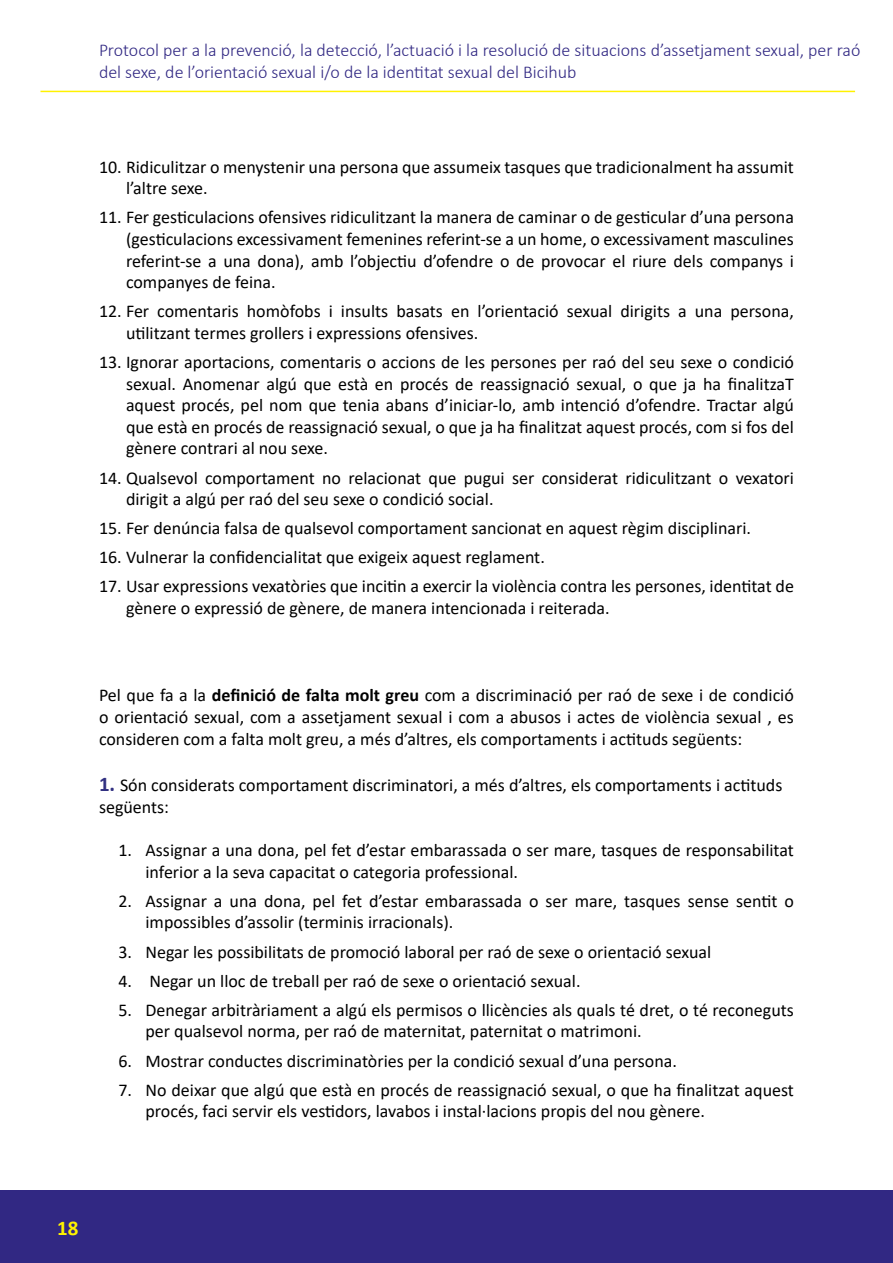
<style>
.page{position:relative;width:893px;height:1263px;background:#fff}
.page>*{position:absolute;margin:0;border:0;box-sizing:border-box;transform-origin:0 0}
.t1{font:700 21px "Calibri";color:#fff200}
.t2{font:18px/21.6px "Calibri";color:#000}
.t3{font:300 18px/21.6px "Calibri";color:#312883}
.s1{font-weight:700}
.s2{font-weight:700;font-size:21px;color:#313081}
</style>
<div class="page">
<hr style="left:40px;top:91px;width:815px;height:1px;background:#fff200">
<div style="left:0;top:1191px;width:893px;height:72px;background:#312883"></div>
<p class="t3" style="left:99px;top:39px;width:763px">Protocol per a la prevenció, la detecció, l’actuació i la resolució de situacions d’assetjament sexual, per raó del sexe, de l’orientació sexual i/o de la identitat sexual del Bicihub</p>
<p class="t2" style="left:126px;top:155px;width:669px;text-indent:-27px">10. Ridiculitzar o menystenir una persona que assumeix tasques que tradicionalment ha assumit l’altre sexe.</p>
<p class="t2" style="left:126px;top:206px;width:669px;text-align:justify;text-indent:-27px">11. Fer gesticulacions ofensives ridiculitzant la manera de caminar o de gesticular d’una persona (gesticulacions excessivament femenines referint-se a un home, o excessivament masculines referint-se a una dona), amb l’objectiu d’ofendre o de provocar el riure dels companys i companyes de feina.</p>
<p class="t2" style="left:126px;top:300px;width:669px;text-indent:-27px">12. Fer comentaris homòfobs i insults basats en l’orientació sexual dirigits a una persona, utilitzant termes grollers i expressions ofensives.</p>
<p class="t2" style="left:126px;top:351px;width:669px;text-align:justify;text-indent:-27px">13. Ignorar aportacions, comentaris o accions de les persones per raó del seu sexe o condició sexual. Anomenar algú que està en procés de reassignació sexual, o que ja ha finalitzaT aquest procés, pel nom que tenia abans d’iniciar-lo, amb intenció d’ofendre. Tractar algú que està en procés de reassignació sexual, o que ja ha finalitzat aquest procés, com si fos del gènere contrari al nou sexe.</p>
<p class="t2" style="left:126px;top:466px;width:669px;text-indent:-27px">14. Qualsevol comportament no relacionat que pugui ser considerat ridiculitzant o vexatori dirigit a algú per raó del seu sexe o condició social.</p>
<p class="t2" style="left:99px;top:517px;width:653px">15. Fer denúncia falsa de qualsevol comportament sancionat en aquest règim disciplinari.</p>
<p class="t2" style="left:99px;top:546px;width:447px">16. Vulnerar la confidencialitat que exigeix aquest reglament.</p>
<p class="t2" style="left:126px;top:575px;width:669px;text-indent:-27px">17. Usar expressions vexatòries que incitin a exercir la violència contra les persones, identitat de gènere o expressió de gènere, de manera intencionada i reiterada.</p>
<p class="t2" style="left:99px;top:684px;width:696px;text-align:justify">Pel que fa a la <span class="s1">definició de falta molt greu</span> com a discriminació per raó de sexe i de condició o orientació sexual, com a assetjament sexual i com a abusos i actes de violència sexual , es consideren com a falta molt greu, a més d’altres, els comportaments i actituds següents:</p>
<p class="t2" style="left:99px;top:774px;width:685px"><span class="s2">1.</span> Són considerats comportament discriminatori, a més d’altres, els comportaments i actituds següents:</p>
<p class="t2" style="left:145px;top:839px;width:650px;text-indent:-27px">1. Assignar a una dona, pel fet d’estar embarassada o ser mare, tasques de responsabilitat inferior a la seva capacitat o categoria professional.</p>
<p class="t2" style="left:145px;top:890px;width:650px;text-indent:-27px">2. Assignar a una dona, pel fet d’estar embarassada o ser mare, tasques sense sentit o impossibles d’assolir (terminis irracionals).</p>
<p class="t2" style="left:118px;top:940px;width:594px">3. Negar les possibilitats de promoció laboral per raó de sexe o orientació sexual</p>
<p class="t2" style="left:118px;top:969px;width:463px">4. Negar un lloc de treball per raó de sexe o orientació sexual.</p>
<p class="t2" style="left:145px;top:998px;width:650px;text-indent:-27px">5. Denegar arbitràriament a algú els permisos o llicències als quals té dret, o té reconeguts per qualsevol norma, per raó de maternitat, paternitat o matrimoni.</p>
<p class="t2" style="left:118px;top:1049px;width:560px">6. Mostrar conductes discriminatòries per la condició sexual d’una persona.</p>
<p class="t2" style="left:145px;top:1078px;width:650px;text-indent:-27px">7. No deixar que algú que està en procés de reassignació sexual, o que ha finalitzat aquest procés, faci servir els vestidors, lavabos i instal·lacions propis del nou gènere.</p>
<p class="t1" style="left:57px;top:1213px;width:23px">18</p>
</div>
